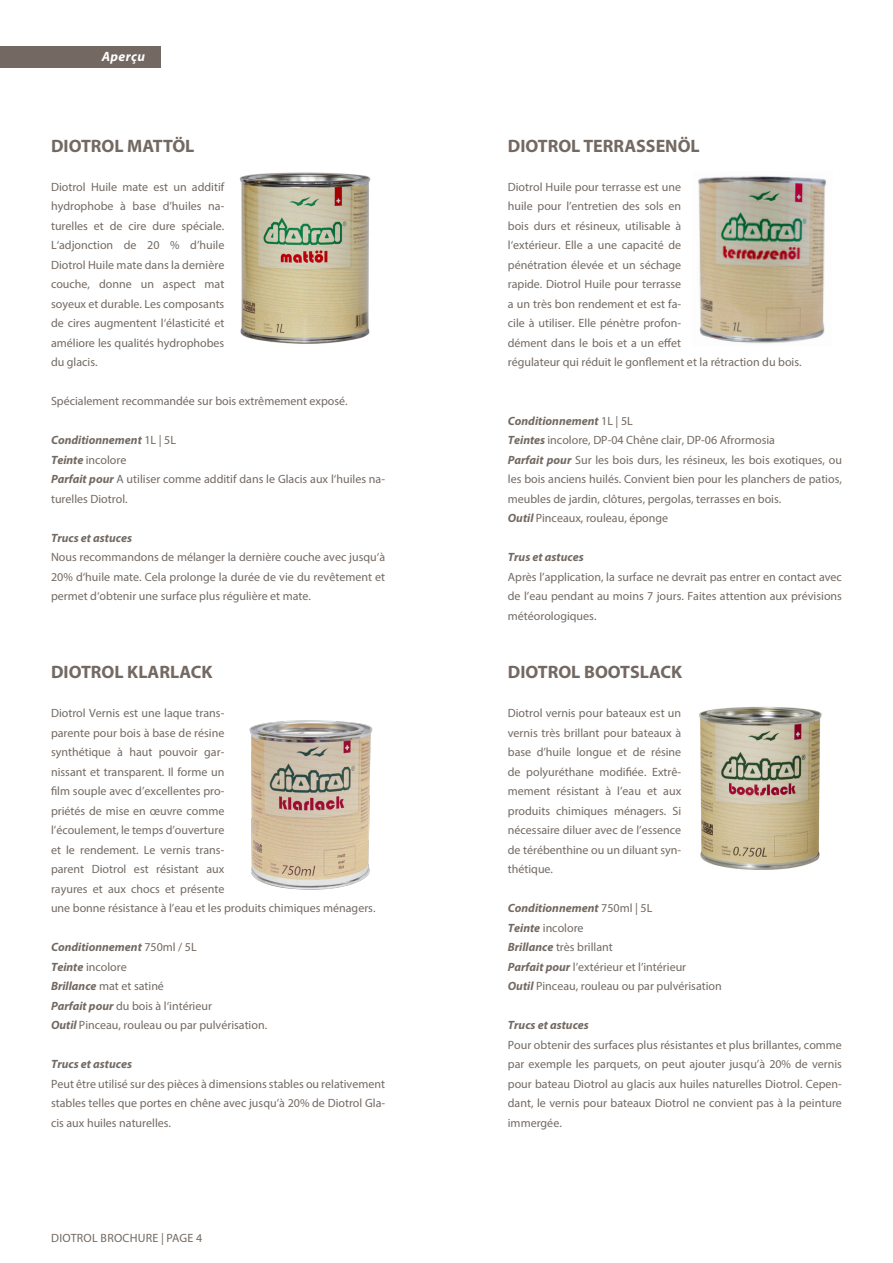
<style>
.page{position:relative;width:893px;height:1263px;background:#fff}
.page>*{position:absolute;margin:0;border:0;box-sizing:border-box;transform-origin:0 0}
.Zwischentitel{font:700 18px "Myriad Pro";color:#736962}
.t1{font:italic 700 13.5px "Myriad Pro";letter-spacing:.03em;color:#fff}
.Absatzformat_Lauftex{font:12px/19.5px "Myriad Pro";color:#736962;text-align:justify}
.Absatzformat_Lauftex-2{font:italic 700 12px "Myriad Pro";color:#736962}
.Absatzformat_Lauftex-3{font:12px "Myriad Pro";letter-spacing:.02em;color:#736962}
.s1{font-weight:400;font-style:normal}
.s2{font-weight:700;font-style:italic}
</style>
<div class="page">
<div style="left:0;top:47px;width:161px;height:21px;background:#736962"></div>
<img style="left:698px;top:176px;width:128px;height:168px">
<img style="left:239px;top:172px;width:132px;height:172px">
<img style="left:699px;top:706px;width:123px;height:164px">
<svg style="left:249px;top:720px;width:124px;height:170px;background:#c8b8a5"></svg>
<p class="t1" style="left:102px;top:48px;width:45px">Aperçu</p>
<p class="Zwischentitel" style="left:51px;top:134px;width:145px">DIOTROL MATTÖL</p>
<p class="Absatzformat_Lauftex" style="left:51px;top:177px;width:175px">Diotrol Huile mate est un additif hydrophobe à base d’huiles na&shy;turelles et de cire dure spéciale.<br>L‘adjonction de 20 % d’huile Diotrol Huile mate dans la dernière couche, donne un aspect mat soyeux et durable. Les composants de cires augmentent l‘élasticité et améliore les qualités hydrophobes du glacis.</p>
<p class="Absatzformat_Lauftex" style="left:51px;top:391px;width:298px">Spécialement recommandée sur bois extrêmement exposé.</p>
<p class="Absatzformat_Lauftex-2" style="left:51px;top:432px;width:127px">Conditionnement <span class="s1">1L | 5L</span></p>
<p class="Absatzformat_Lauftex" style="left:51px;top:450px;width:77px"><span class="s2">Teinte</span> incolore</p>
<p class="Absatzformat_Lauftex" style="left:51px;top:469px;width:336px"><span class="s2">Parfait pour</span> A utiliser comme additif dans le Glacis aux l‘huiles na&shy;turelles Diotrol.</p>
<p class="Absatzformat_Lauftex-2" style="left:51px;top:530px;width:83px">Trucs et astuces</p>
<p class="Absatzformat_Lauftex" style="left:51px;top:547px;width:336px">Nous recommandons de mélanger la dernière couche avec jusqu‘à 20% d‘huile mate. Cela prolonge la durée de vie du revêtement et permet d‘obtenir une surface plus régulière et mate.</p>
<p class="Zwischentitel" style="left:51px;top:660px;width:163px">DIOTROL KLARLACK</p>
<p class="Absatzformat_Lauftex" style="left:51px;top:703px;width:326px;text-align:left">Diotrol Vernis est une laque trans-<br>parente pour bois à base de résine<br>synthétique à haut pouvoir gar-<br>nissant et transparent. Il forme un<br>film souple avec d’excellentes pro-<br>priétés de mise en œuvre comme<br>l’écoulement, le temps d’ouverture<br>et le rendement. Le vernis trans-<br>parent Diotrol est résistant aux<br>rayures et aux chocs et présente<br>une bonne résistance à l’eau et les produits chimiques ménagers.</p>
<p class="Absatzformat_Lauftex-2" style="left:51px;top:939px;width:147px">Conditionnement <span class="s1">750ml / 5L</span></p>
<p class="Absatzformat_Lauftex" style="left:51px;top:957px;width:77px"><span class="s2">Teinte</span> incolore</p>
<p class="Absatzformat_Lauftex" style="left:51px;top:976px;width:114px"><span class="s2">Brillance</span> mat et satiné</p>
<p class="Absatzformat_Lauftex" style="left:51px;top:996px;width:162px"><span class="s2">Parfait pour</span> du bois à l‘intérieur</p>
<p class="Absatzformat_Lauftex" style="left:51px;top:1015px;width:218px"><span class="s2">Outil</span> Pinceau, rouleau ou par pulvérisation.</p>
<p class="Absatzformat_Lauftex-2" style="left:51px;top:1056px;width:83px">Trucs et astuces</p>
<p class="Absatzformat_Lauftex" style="left:51px;top:1074px;width:336px">Peut être utilisé sur des pièces à dimensions stables ou relativement stables telles que portes en chêne avec jusqu’à 20% de Diotrol Gla&shy;cis aux huiles naturelles.</p>
<p class="Absatzformat_Lauftex-3" style="left:51px;top:1230px;width:153px">DIOTROL BROCHURE | PAGE 4</p>
<p class="Zwischentitel" style="left:508px;top:134px;width:193px">DIOTROL TERRASSENÖL</p>
<p class="Absatzformat_Lauftex" style="left:508px;top:177px;width:295px;text-align:left">Diotrol Huile pour terrasse est une<br>huile pour l’entretien des sols en<br>bois durs et résineux, utilisable à<br>l‘extérieur. Elle a une capacité de<br>pénétration élevée et un séchage<br>rapide. Diotrol Huile pour terrasse<br>a un très bon rendement et est fa-<br>cile à utiliser. Elle pénètre profon-<br>dément dans le bois et a un effet<br>régulateur qui réduit le gonflement et la rétraction du bois.</p>
<p class="Absatzformat_Lauftex-2" style="left:508px;top:413px;width:127px">Conditionnement <span class="s1">1L | 5L</span></p>
<p class="Absatzformat_Lauftex" style="left:508px;top:430px;width:269px"><span class="s2">Teintes</span> incolore, DP-04 Chêne clair, DP-06 Afrormosia</p>
<p class="Absatzformat_Lauftex" style="left:508px;top:450px;width:336px"><span class="s2">Parfait pour</span> Sur les bois durs, les résineux, les bois exotiques, ou les bois anciens huilés. Convient bien pour les planchers de patios, meubles de jardin, clôtures, pergolas, terrasses en bois.</p>
<p class="Absatzformat_Lauftex" style="left:508px;top:508px;width:162px"><span class="s2">Outil</span> Pinceaux, rouleau, éponge</p>
<p class="Absatzformat_Lauftex-2" style="left:508px;top:549px;width:77px">Trus et astuces</p>
<p class="Absatzformat_Lauftex" style="left:508px;top:567px;width:336px">Après l’application, la surface ne devrait pas entrer en contact avec de l’eau pendant au moins 7 jours. Faites attention aux prévisions météorologiques.</p>
<p class="Zwischentitel" style="left:508px;top:660px;width:176px">DIOTROL BOOTSLACK</p>
<p class="Absatzformat_Lauftex" style="left:508px;top:703px;width:175px">Diotrol vernis pour bateaux est un vernis très brillant pour bateaux à base d’huile longue et de résine de polyuréthane modifiée. Extrê&shy;mement résistant à l’eau et aux produits chimiques ménagers. Si nécessaire diluer avec de l’essence de térébenthine ou un diluant syn&shy;thétique.</p>
<p class="Absatzformat_Lauftex-2" style="left:508px;top:900px;width:146px">Conditionnement <span class="s1">750ml | 5L</span></p>
<p class="Absatzformat_Lauftex" style="left:508px;top:918px;width:77px"><span class="s2">Teinte</span> incolore</p>
<p class="Absatzformat_Lauftex" style="left:508px;top:937px;width:106px"><span class="s2">Brillance</span> très brillant</p>
<p class="Absatzformat_Lauftex" style="left:508px;top:957px;width:180px"><span class="s2">Parfait pour</span> l’extérieur et l’intérieur</p>
<p class="Absatzformat_Lauftex" style="left:508px;top:976px;width:216px"><span class="s2">Outil</span> Pinceau, rouleau ou par pulvérisation</p>
<p class="Absatzformat_Lauftex-2" style="left:508px;top:1017px;width:83px">Trucs et astuces</p>
<p class="Absatzformat_Lauftex" style="left:508px;top:1035px;width:336px">Pour obtenir des surfaces plus résistantes et plus brillantes, comme par exemple les parquets, on peut ajouter jusqu’à 20% de vernis pour bateau Diotrol au glacis aux huiles naturelles Diotrol. Cepen&shy;dant, le vernis pour bateaux Diotrol ne convient pas à la peinture immergée.</p>
</div>
